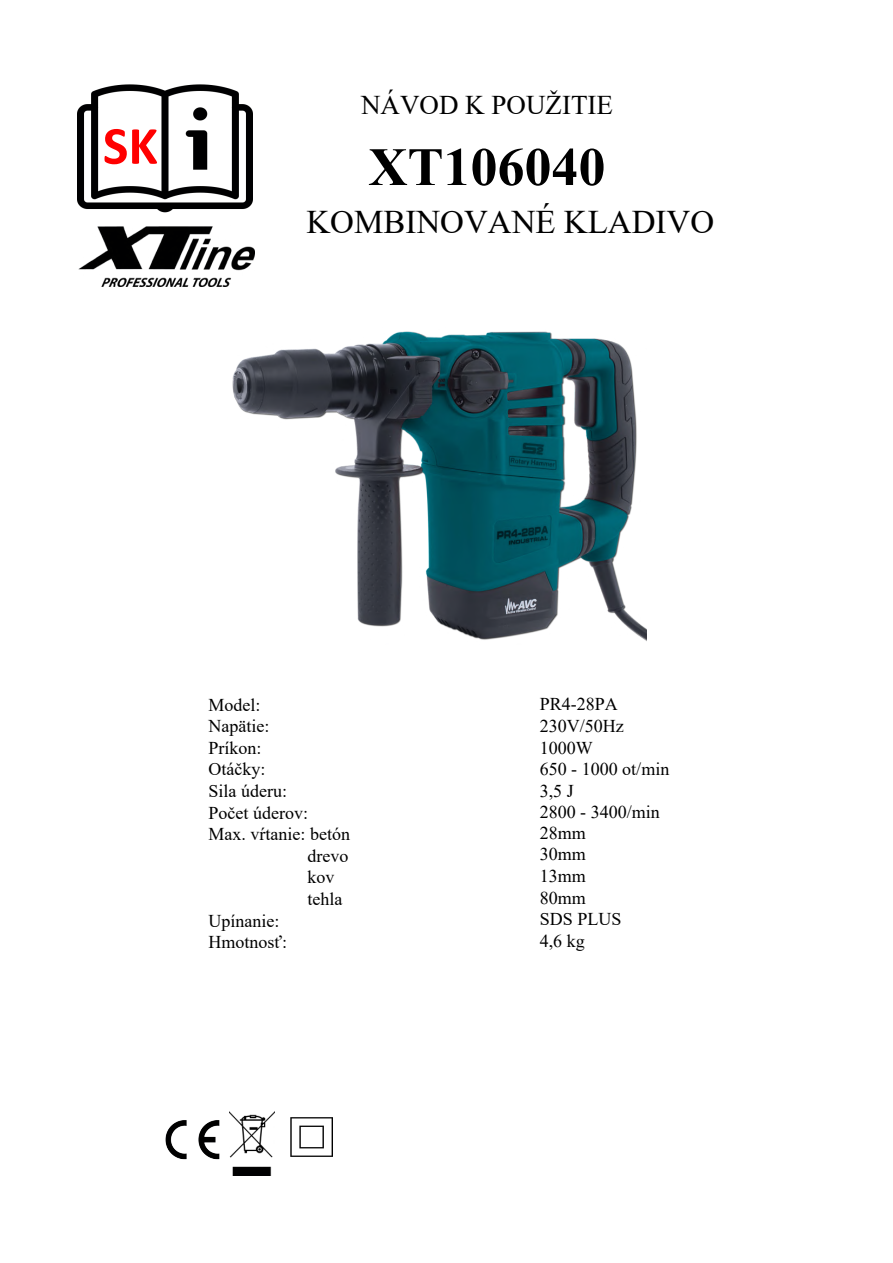
<style>
.page{position:relative;width:893px;height:1263px;background:#fff}
.page>*{position:absolute;margin:0;border:0;box-sizing:border-box;transform-origin:0 0}
.t1{font:700 54px "Times New Roman";color:#000}
.t2{font:700 54px "Calibri";color:#f00}
.t3{font:33px "Times New Roman";color:#000}
.t4{font:27px "Times New Roman";color:#000}
.t5{font:18px/21.5px "Times New Roman";color:#000}
</style>
<div class="page">
<img style="left:78px;top:231px;width:176px;height:56px">
<img style="left:78px;top:84px;width:174px;height:147px">
<img style="left:165px;top:1120px;width:55px;height:40px">
<img style="left:230px;top:1111px;width:45px;height:65px">
<img style="left:290px;top:1117px;width:43px;height:40px">
<img style="left:232px;top:331px;width:415px;height:310px">
<h1 class="t2" style="left:103px;top:108px;width:57px">SK</h1>
<h3 class="t4" style="left:361px;top:86px;width:253px">NÁVOD K POUŽITIE</h3>
<h1 class="t1" style="left:368px;top:128px;width:239px">XT106040</h1>
<h2 class="t3" style="left:306px;top:199px;width:409px">KOMBINOVANÉ KLADIVO</h2>
<p class="t5" style="left:209px;top:693px;width:54px">Model:</p>
<p class="t5" style="left:209px;top:715px;width:62px">Napätie:</p>
<p class="t5" style="left:209px;top:736px;width:55px">Príkon:</p>
<p class="t5" style="left:209px;top:758px;width:58px">Otáčky:</p>
<p class="t5" style="left:209px;top:780px;width:80px">Sila úderu:</p>
<p class="t5" style="left:209px;top:801px;width:101px">Počet úderov:</p>
<p class="t5" style="left:209px;top:823px;width:143px">Max. vŕtanie: betón</p>
<p class="t5" style="left:308px;top:844px;width:42px">drevo</p>
<p class="t5" style="left:308px;top:866px;width:28px">kov</p>
<p class="t5" style="left:308px;top:888px;width:36px">tehla</p>
<p class="t5" style="left:209px;top:909px;width:72px">Upínanie:</p>
<p class="t5" style="left:209px;top:931px;width:80px">Hmotnosť:</p>
<p class="t5" style="left:540px;top:693px;width:131px">PR4-28PA<br>230V/50Hz<br>1000W<br>650 - 1000 ot/min<br>3,5 J<br>2800 - 3400/min<br>28mm<br>30mm<br>13mm<br>80mm<br>SDS PLUS<br>4,6 kg</p>
</div>
